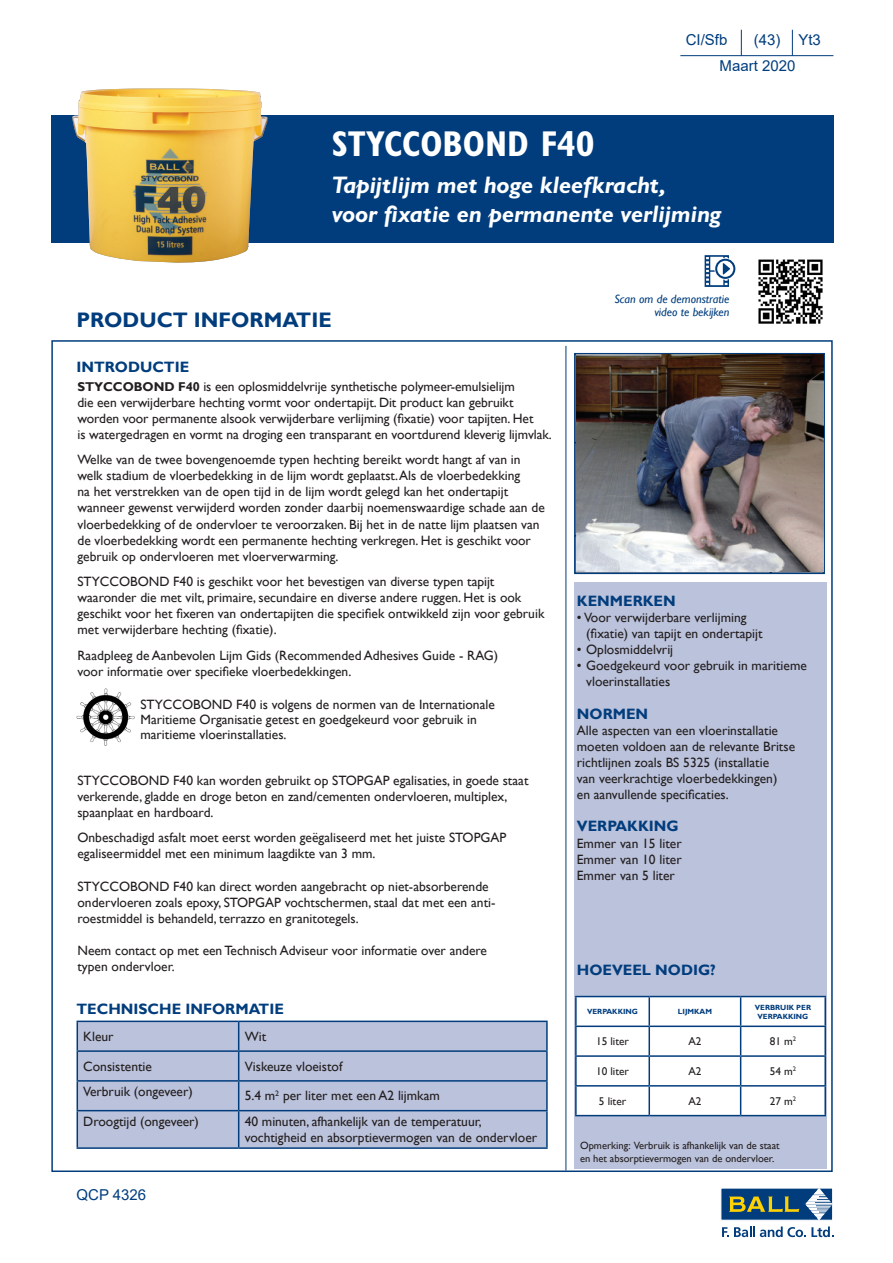
<style>
.page{position:relative;width:893px;height:1263px;background:#fff}
.page>*{position:absolute;margin:0;border:0;box-sizing:border-box;transform-origin:0 0}
.t1{font:700 condensed 36px "Gill Sans MT Std";color:#fff}
.t2{font:italic 700 24px/28.8px "Gill Sans MT Std";color:#fff}
.t3{font:700 21px "Gill Sans";color:#013d7d}
.t4{font:700 15px "Gill Sans";color:#013d7d}
.t5{font:15px "Arial";color:#013d7d}
.t6{font:13.5px/16.2px "Gill Sans";color:#231f20}
.t7{font:italic 12px/13.5px "Gill Sans";color:#013d7d;text-align:right}
.t8{font:11.25px "Gill Sans";color:#231f20}
.t9{font:10.5px/12.6px "Gill Sans";color:#231f20}
.t10{font:700 7.5px/9px "Gill Sans";color:#013d7d;text-align:center}
.s1{font-weight:700;font-size:12.75px}
</style>
<div class="page">
<div style="left:574px;top:582px;width:253px;height:586px;background:#bbc2db"></div>
<div style="left:78px;top:1022px;width:468px;height:125px;background:#bbc2db"></div>
<hr style="left:77px;top:1020px;width:162px;height:2px;background:#013d7d">
<hr style="left:546px;top:1022px;width:2px;height:28px;background:#013d7d">
<hr style="left:239px;top:1020px;width:309px;height:2px;background:#013d7d">
<hr style="left:77px;top:1050px;width:162px;height:2px;background:#013d7d">
<hr style="left:546px;top:1052px;width:2px;height:28px;background:#013d7d">
<hr style="left:239px;top:1050px;width:309px;height:2px;background:#013d7d">
<svg style="left:77px;top:1022px;width:1px;height:88px"></svg>
<hr style="left:77px;top:1080px;width:162px;height:2px;background:#013d7d">
<svg style="left:238px;top:1022px;width:1px;height:88px"></svg>
<hr style="left:546px;top:1081px;width:2px;height:29px;background:#013d7d">
<hr style="left:239px;top:1080px;width:309px;height:2px;background:#013d7d">
<hr style="left:77px;top:1111px;width:1px;height:36px;background:#013d7d">
<hr style="left:77px;top:1110px;width:162px;height:1px;background:#013d7d">
<hr style="left:77px;top:1147px;width:162px;height:2px;background:#013d7d">
<hr style="left:238px;top:1111px;width:1px;height:36px;background:#013d7d">
<hr style="left:546px;top:1111px;width:2px;height:36px;background:#013d7d">
<hr style="left:239px;top:1110px;width:309px;height:1px;background:#013d7d">
<hr style="left:239px;top:1147px;width:309px;height:2px;background:#013d7d">
<hr style="left:680px;top:55px;width:153px;height:1px;background:#013d7d">
<svg style="left:741px;top:30px;width:1px;height:26px"></svg>
<svg style="left:792px;top:30px;width:1px;height:25px"></svg>
<div style="left:51px;top:115px;width:782px;height:127px;background:#013d7d"></div>
<hr style="left:566px;top:346px;width:1px;height:824px;background:#013d7d">
<div style="left:574px;top:353px;width:251px;height:221px;border:2px solid #013d7d"></div>
<hr style="left:575px;top:997px;width:2px;height:28px;background:#013d7d">
<hr style="left:575px;top:996px;width:74px;height:1px;background:#013d7d">
<hr style="left:824px;top:997px;width:2px;height:28px;background:#013d7d">
<hr style="left:741px;top:996px;width:85px;height:1px;background:#013d7d">
<hr style="left:575px;top:1027px;width:2px;height:28px;background:#013d7d">
<hr style="left:575px;top:1025px;width:74px;height:2px;background:#013d7d">
<hr style="left:824px;top:1027px;width:2px;height:28px;background:#013d7d">
<hr style="left:741px;top:1025px;width:85px;height:2px;background:#013d7d">
<hr style="left:575px;top:1057px;width:2px;height:28px;background:#013d7d">
<hr style="left:824px;top:1057px;width:2px;height:28px;background:#013d7d">
<hr style="left:575px;top:1086px;width:2px;height:29px;background:#013d7d">
<hr style="left:575px;top:1055px;width:74px;height:2px;background:#013d7d">
<hr style="left:575px;top:1085px;width:74px;height:1px;background:#013d7d">
<svg style="left:576px;top:996px;width:249px;height:119px;background:#f0f3f7"></svg>
<hr style="left:824px;top:1086px;width:2px;height:29px;background:#013d7d">
<hr style="left:741px;top:1055px;width:85px;height:2px;background:#013d7d">
<hr style="left:741px;top:1085px;width:85px;height:1px;background:#013d7d">
<hr style="left:575px;top:1115px;width:74px;height:1px;background:#013d7d">
<hr style="left:649px;top:1115px;width:92px;height:1px;background:#013d7d">
<hr style="left:741px;top:1115px;width:85px;height:1px;background:#013d7d">
<svg style="left:722px;top:1226px;width:111px;height:11px"></svg>
<div style="left:721px;top:1188px;width:112px;height:32px;background:#013d7d"></div>
<svg style="left:729px;top:1196px;width:70px;height:16px"></svg>
<svg style="left:805px;top:1188px;width:28px;height:32px"></svg>
<img style="left:758px;top:259px;width:65px;height:65px">
<svg style="left:705px;top:255px;width:30px;height:32px"></svg>
<img style="left:72px;top:88px;width:195px;height:175px">
<img style="left:576px;top:354px;width:247px;height:217px">
<img style="left:77px;top:688px;width:58px;height:58px">
<p class="t5" style="left:686px;top:30px;width:43px">CI/Sfb</p>
<p class="t5" style="left:754px;top:30px;width:28px">(43)</p>
<p class="t5" style="left:798px;top:30px;width:24px">Yt3</p>
<p class="t5" style="left:719px;top:56px;width:77px">Maart 2020</p>
<p class="t1" style="left:332px;top:123px;width:264px">STYCCOBOND F40</p>
<p class="t2" style="left:332px;top:170px;width:391px">Tapijtlijm met hoge kleefkracht,<br>voor fixatie en permanente verlijming</p>
<p class="t3" style="left:77px;top:307px;width:257px">PRODUCT INFORMATIE</p>
<p class="t4" style="left:77px;top:358px;width:114px">INTRODUCTIE</p>
<p class="t6" style="left:77px;top:378px;width:476px"><span class="s1">STYCCOBOND F40</span> is een oplosmiddelvrije synthetische polymeer-emulsielijm<br>die een verwijderbare hechting vormt voor ondertapijt. Dit product kan gebruikt worden voor permanente alsook verwijderbare verlijming (fixatie) voor tapijten. Het<br>is watergedragen en vormt na droging een transparant en voortdurend kleverig lijmvlak.</p>
<p class="t6" style="left:77px;top:452px;width:469px">Welke van de twee bovengenoemde typen hechting bereikt wordt hangt af van in welk stadium de vloerbedekking in de lijm wordt geplaatst. Als de vloerbedekking<br>na het verstrekken van de open tijd in de lijm wordt gelegd kan het ondertapijt wanneer gewenst verwijderd worden zonder daarbij noemenswaardige schade aan de vloerbedekking of de ondervloer te veroorzaken. Bij het in de natte lijm plaatsen van de vloerbedekking wordt een permanente hechting verkregen. Het is geschikt voor gebruik op ondervloeren met vloerverwarming.</p>
<p class="t6" style="left:77px;top:574px;width:468px">STYCCOBOND F40 is geschikt voor het bevestigen van diverse typen tapijt waaronder die met vilt, primaire, secundaire en diverse andere ruggen. Het is ook geschikt voor het fixeren van ondertapijten die specifiek ontwikkeld zijn voor gebruik met verwijderbare hechting (fixatie).</p>
<p class="t6" style="left:77px;top:647px;width:422px">Raadpleeg de Aanbevolen Lijm Gids (Recommended Adhesives Guide - RAG) voor informatie over specifieke vloerbedekkingen.</p>
<p class="t6" style="left:140px;top:697px;width:356px;line-height:15px">STYCCOBOND F40 is volgens de normen van de Internationale<br>Maritieme Organisatie getest en goedgekeurd voor gebruik in maritieme vloerinstallaties.</p>
<p class="t6" style="left:77px;top:772px;width:452px">STYCCOBOND F40 kan worden gebruikt op STOPGAP egalisaties, in goede staat verkerende, gladde en droge beton en zand/cementen ondervloeren, multiplex, spaanplaat en hardboard.</p>
<p class="t6" style="left:77px;top:830px;width:430px">Onbeschadigd asfalt moet eerst worden geëgaliseerd met het juiste STOPGAP egaliseermiddel met een minimum laagdikte van 3 mm.</p>
<p class="t6" style="left:77px;top:878px;width:419px">STYCCOBOND F40 kan direct worden aangebracht op niet-absorberende ondervloeren zoals epoxy, STOPGAP vochtschermen, staal dat met een anti&shy;roestmiddel is behandeld, terrazzo en granitotegels.</p>
<p class="t6" style="left:77px;top:943px;width:411px">Neem contact op met een Technisch Adviseur voor informatie over andere typen ondervloer.</p>
<p class="t7" style="left:614px;top:292px;width:116px">Scan om de demonstratie video te bekijken</p>
<p class="t4" style="left:577px;top:592px;width:100px">KENMERKEN</p>
<p class="t6" style="left:577px;top:609px;width:171px">• Voor verwijderbare verlijming</p>
<p class="t6" style="left:586px;top:625px;width:178px">(fixatie) van tapijt en ondertapijt</p>
<p class="t6" style="left:577px;top:642px;width:98px">• Oplosmiddelvrij</p>
<p class="t6" style="left:586px;top:658px;width:222px;text-indent:-9px">• Goedgekeurd voor gebruik in maritieme vloerinstallaties</p>
<p class="t4" style="left:577px;top:704px;width:73px">NORMEN</p>
<p class="t6" style="left:577px;top:722px;width:220px">Alle aspecten van een vloerinstallatie moeten voldoen aan de relevante Britse richtlijnen zoals BS 5325 (installatie<br>van veerkrachtige vloerbedekkingen)<br>en aanvullende specificaties.</p>
<p class="t4" style="left:577px;top:817px;width:103px">VERPAKKING</p>
<p class="t6" style="left:577px;top:835px;width:106px">Emmer van 15 liter</p>
<p class="t6" style="left:577px;top:851px;width:106px">Emmer van 10 liter</p>
<p class="t6" style="left:577px;top:867px;width:100px">Emmer van 5 liter</p>
<p class="t4" style="left:577px;top:961px;width:141px">HOEVEEL NODIG?</p>
<p class="t4" style="left:77px;top:1000px;width:209px">TECHNISCHE INFORMATIE</p>
<p class="t10" style="left:587px;top:1007px;width:52px">VERPAKKING</p>
<p class="t10" style="left:678px;top:1007px;width:36px">LIJMKAM</p>
<p class="t10" style="left:755px;top:1003px;width:58px">VERBRUIK PER<br>VERPAKKING</p>
<p class="t8" style="left:596px;top:1035px;width:34px">15 liter</p>
<p class="t8" style="left:688px;top:1035px;width:15px">A2</p>
<p class="t8" style="left:770px;top:1035px;width:28px">81 m<sup>2</sup></p>
<p class="t8" style="left:596px;top:1064px;width:34px">10 liter</p>
<p class="t8" style="left:688px;top:1064px;width:15px">A2</p>
<p class="t8" style="left:770px;top:1064px;width:28px">54 m<sup>2</sup></p>
<p class="t8" style="left:599px;top:1094px;width:29px">5 liter</p>
<p class="t8" style="left:688px;top:1094px;width:15px">A2</p>
<p class="t8" style="left:770px;top:1094px;width:28px">27 m<sup>2</sup></p>
<p class="t6" style="left:83px;top:1028px;width:32px">Kleur</p>
<p class="t6" style="left:245px;top:1028px;width:23px">Wit</p>
<p class="t6" style="left:83px;top:1058px;width:70px">Consistentie</p>
<p class="t6" style="left:245px;top:1058px;width:99px">Viskeuze vloeistof</p>
<p class="t6" style="left:83px;top:1084px;width:111px">Verbruik (ongeveer)</p>
<p class="t6" style="left:245px;top:1088px;width:197px">5.4 m<sup>2</sup> per liter met een A2 lijmkam</p>
<p class="t6" style="left:83px;top:1113px;width:117px">Droogtijd (ongeveer)</p>
<p class="t6" style="left:245px;top:1113px;width:294px">40 minuten, afhankelijk van de temperatuur, vochtigheid en absorptievermogen van de ondervloer</p>
<p class="t9" style="left:580px;top:1139px;width:201px">Opmerking: Verbruik is afhankelijk van de staat en het absorptievermogen van de ondervloer.</p>
<p class="t5" style="left:77px;top:1184px;width:71px">QCP 4326</p>
</div>
